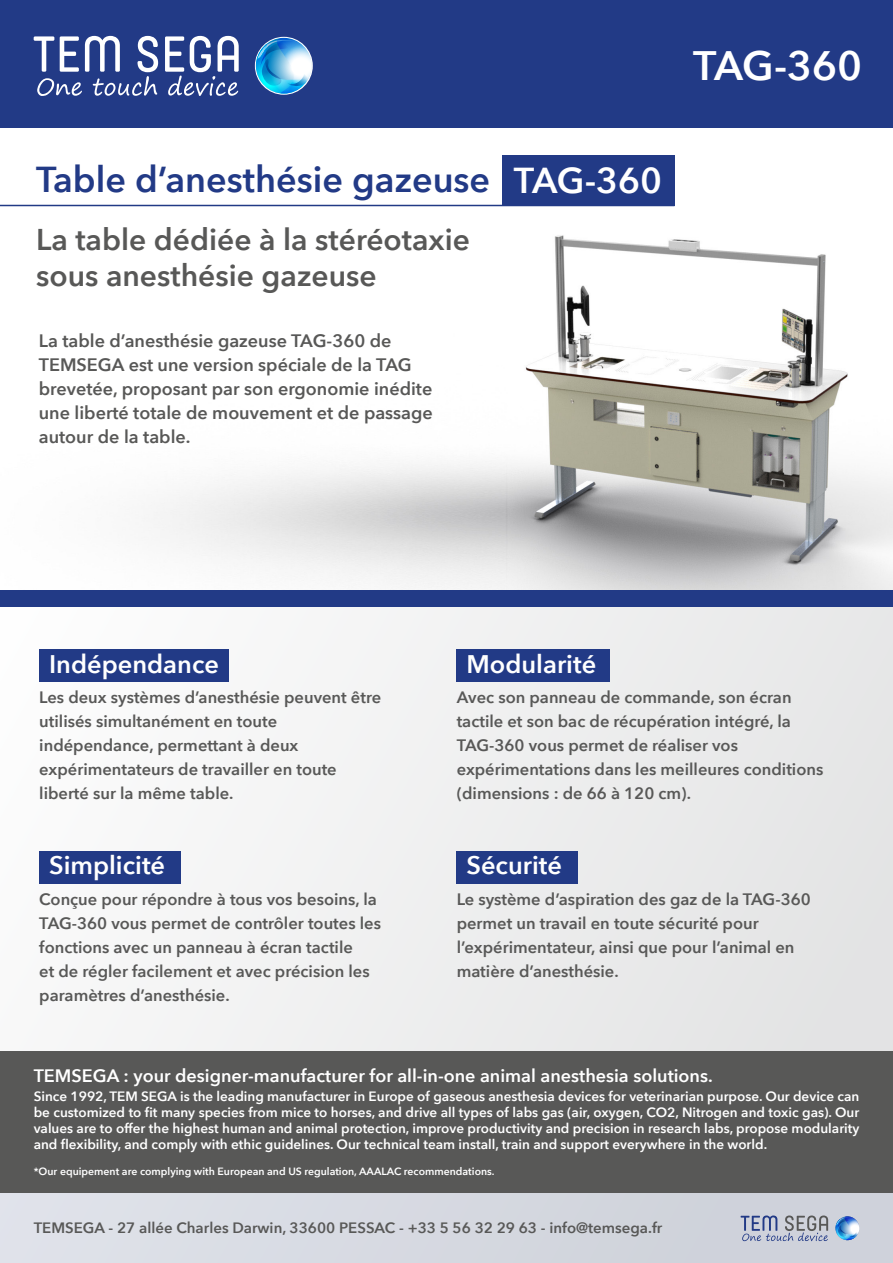
<style>
.page{position:relative;width:893px;height:1263px;background:#efeff0}
.page>*{position:absolute;margin:0;border:0;box-sizing:border-box;transform-origin:0 0}
.t1{font:600 41.1px "Avenir Next";letter-spacing:-.01em;color:#fff}
.t2{font:600 36px "Avenir Next";color:#223a86}
.t3{font:600 30px/36px "Avenir Next";color:#585857}
.t4{font:600 25.35px "Avenir Next";color:#fff}
.t5{font:600 18px/24px "Avenir Next";color:#585857}
.t6{font:600 18px "Avenir Next";color:#fff}
.t7{font:600 16.5px/24px "Avenir Next";color:#585857}
.t8{font:600 15px "Avenir Next";color:#585857}
.t9{font:600 13.5px/16.2px "Avenir Next";color:#fff;text-align:justify}
.t10{font:600 10.5px "Avenir Next";color:#fff}
.s1{color:#fff}
</style>
<div class="page">
<div style="left:0;top:120px;width:893px;height:469px;background:#fff"></div>
<div style="left:0;top:589px;width:893px;height:17px;background:#223a86"></div>
<div style="left:0;top:1051px;width:893px;height:142px;background:#585857"></div>
<div style="left:0;top:0;width:893px;height:127px;background:#223a86"></div>
<svg style="left:34px;top:36px;width:124px;height:60px"></svg>
<svg style="left:165px;top:36px;width:74px;height:60px"></svg>
<svg style="left:256px;top:36px;width:56px;height:58px"></svg>
<div style="left:0;top:1193px;width:893px;height:70px;background:#d6d9e1"></div>
<svg style="left:741px;top:1215px;width:87px;height:26px"></svg>
<svg style="left:835px;top:1216px;width:24px;height:24px"></svg>
<img style="left:0;top:155px;width:893px;height:434px">
<div style="left:501px;top:155px;width:173px;height:50px;background:#223a86"></div>
<hr style="left:0;top:205px;width:674px;height:1px;background:#223a86">
<div style="left:39px;top:650px;width:189px;height:32px;background:#223a86"></div>
<div style="left:456px;top:650px;width:153px;height:32px;background:#223a86"></div>
<div style="left:39px;top:851px;width:141px;height:32px;background:#223a86"></div>
<div style="left:456px;top:851px;width:121px;height:32px;background:#223a86"></div>
<h1 class="t1" style="left:693px;top:31px;width:171px">TAG-360</h1>
<h2 class="t2" style="left:36px;top:149px;width:627px">Table d’anesthésie gazeuse <span class="s1">TAG-360</span></h2>
<h3 class="t3" style="left:36px;top:221px;width:435px">La table dédiée à la stéréotaxie sous anesthésie gazeuse</h3>
<p class="t5" style="left:39px;top:328px;width:396px">La table d’anesthésie gazeuse TAG-360 de TEMSEGA est une version spéciale de la TAG brevetée, proposant par son ergonomie inédite une liberté totale de mouvement et de passage autour de la table.</p>
<h3 class="t4" style="left:49px;top:642px;width:171px">Indépendance</h3>
<p class="t7" style="left:39px;top:685px;width:343px">Les deux systèmes d’anesthésie peuvent être utilisés simultanément en toute indépendance, permettant à deux expérimentateurs de travailler en toute liberté sur la même table.</p>
<h3 class="t4" style="left:49px;top:844px;width:118px">Simplicité</h3>
<p class="t7" style="left:39px;top:886px;width:343px">Conçue pour répondre à tous vos besoins, la TAG-360 vous permet de contrôler toutes les fonctions avec un panneau à écran tactile<br>et de régler facilement et avec précision les paramètres d’anesthésie.</p>
<h3 class="t4" style="left:466px;top:642px;width:131px">Modularité</h3>
<p class="t7" style="left:457px;top:685px;width:368px">Avec son panneau de commande, son écran tactile et son bac de récupération intégré, la TAG-360 vous permet de réaliser vos expérimentations dans les meilleures conditions (dimensions : de 66 à 120 cm).</p>
<h3 class="t4" style="left:466px;top:844px;width:97px">Sécurité</h3>
<p class="t7" style="left:457px;top:886px;width:356px">Le système d’aspiration des gaz de la TAG-360 permet un travail en toute sécurité pour l’expérimentateur, ainsi que pour l’animal en matière d’anesthésie.</p>
<p class="t6" style="left:34px;top:1060px;width:680px">TEMSEGA : your designer-manufacturer for all-in-one animal anesthesia solutions.</p>
<p class="t9" style="left:34px;top:1088px;width:827px">Since 1992, TEM SEGA is the leading manufacturer in Europe of gaseous anesthesia devices for veterinarian purpose. Our device can be customized to fit many species from mice to horses, and drive all types of labs gas (air, oxygen, CO2, Nitrogen and toxic gas). Our values are to offer the highest human and animal protection, improve productivity and precision in research labs, propose modularity and flexibility, and comply with ethic guidelines. Our technical team install, train and support everywhere in the world.</p>
<p class="t10" style="left:34px;top:1162px;width:462px">*Our equipement are complying with European and US regulation, AAALAC recommendations.</p>
<p class="t8" style="left:34px;top:1215px;width:630px">TEMSEGA - 27 allée Charles Darwin, 33600 PESSAC - +33 5 56 32 29 63 - info@temsega.fr</p>
</div>
